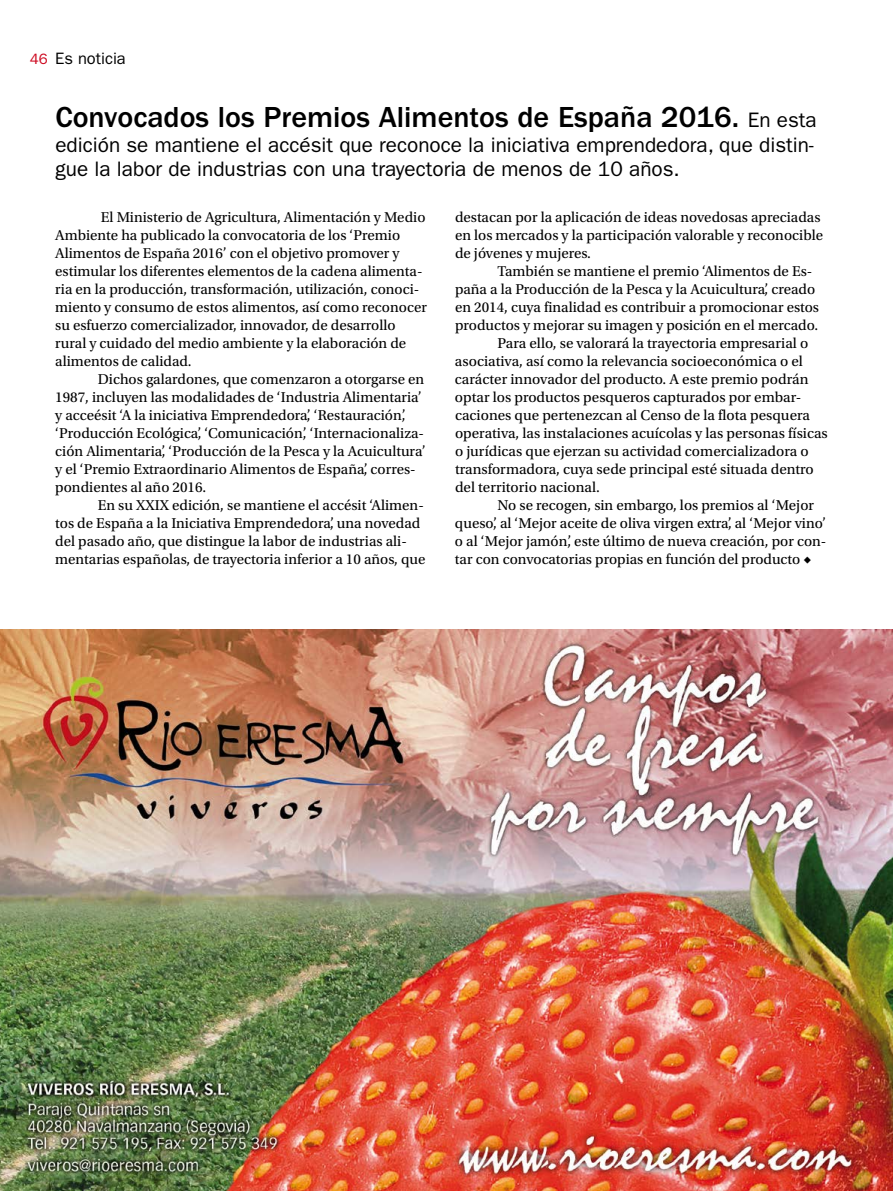
<style>
.page{position:relative;width:893px;height:1191px;background:#fff}
.page>*{position:absolute;margin:0;border:0;box-sizing:border-box;transform-origin:0 0}
.t1{font:500 30px "ITC Franklin Gothic Std";color:#000}
.t2{font:21px/24.8px "ITC Franklin Gothic Std";color:#000}
.t3{font:16.5px "ITC Franklin Gothic Std";color:#000}
.t4{font:15px/18px "Utopia Std";color:#000}
.t5{font:15px "ITC Franklin Gothic Std";color:#cd071e}
.s1{font-weight:400;font-size:21px}
</style>
<div class="page">
<img style="left:0;top:629px;width:893px;height:562px">
<p class="t5" style="left:30px;top:51px;width:19px">46</p>
<p class="t3" style="left:55px;top:49px;width:72px">Es noticia</p>
<h1 class="t1" style="left:55px;top:100px;width:763px">Convocados los Premios Alimentos de España 2016. <span class="s1">En esta</span></h1>
<h2 class="t2" style="left:55px;top:132px;width:760px">edición se mantiene el accésit que reconoce la iniciativa emprendedora, que distin&shy;gue la labor de industrias con una trayectoria de menos de 10 años.</h2>
<p class="t4" style="left:455px;top:208px;width:370px">destacan por la aplicación de ideas novedosas apreciadas en los mercados y la participación valorable y reconocible de jóvenes y mujeres.</p>
<p class="t4" style="left:497px;top:262px;width:316px">También se mantiene el premio ‘Alimentos de Es-</p>
<p class="t4" style="left:455px;top:280px;width:362px">paña a la Producción de la Pesca y la Acuicultura’, creado</p>
<p class="t4" style="left:455px;top:298px;width:366px">en 2014, cuya finalidad es contribuir a promocionar estos</p>
<p class="t4" style="left:455px;top:316px;width:365px">productos y mejorar su imagen y posición en el mercado.</p>
<p class="t4" style="left:497px;top:334px;width:312px">Para ello, se valorará la trayectoria empresarial o</p>
<p class="t4" style="left:455px;top:352px;width:349px">asociativa, así como la relevancia socioeconómica o el</p>
<p class="t4" style="left:455px;top:370px;width:355px">carácter innovador del producto. A este premio podrán</p>
<p class="t4" style="left:455px;top:388px;width:348px">optar los productos pesqueros capturados por embar-</p>
<p class="t4" style="left:455px;top:406px;width:357px">caciones que pertenezcan al Censo de la flota pesquera</p>
<p class="t4" style="left:455px;top:424px;width:374px">operativa, las instalaciones acuícolas y las personas físicas</p>
<p class="t4" style="left:455px;top:442px;width:355px">o jurídicas que ejerzan su actividad comercializadora o</p>
<p class="t4" style="left:455px;top:460px;width:360px">transformadora, cuya sede principal esté situada dentro</p>
<p class="t4" style="left:455px;top:478px;width:146px">del territorio nacional.</p>
<p class="t4" style="left:497px;top:496px;width:318px">No se recogen, sin embargo, los premios al ‘Mejor</p>
<p class="t4" style="left:455px;top:514px;width:373px">queso’, al ‘Mejor aceite de oliva virgen extra’, al ‘Mejor vino’</p>
<p class="t4" style="left:455px;top:532px;width:373px">o al ‘Mejor jamón’, este último de nueva creación, por con-</p>
<p class="t4" style="left:455px;top:550px;width:358px">tar con convocatorias propias en función del producto ◆</p>
<p class="t4" style="left:55px;top:208px;width:373px;text-indent:46px">El Ministerio de Agricultura, Alimentación y Medio Ambiente ha publicado la convocatoria de los ‘Premio Alimentos de España 2016’ con el objetivo promover y estimular los diferentes elementos de la cadena alimenta&shy;ria en la producción, transformación, utilización, conoci&shy;miento y consumo de estos alimentos, así como reconocer su esfuerzo comercializador, innovador, de desarrollo rural y cuidado del medio ambiente y la elaboración de alimentos de calidad.</p>
<p class="t4" style="left:55px;top:370px;width:372px;text-indent:43px">Dichos galardones, que comenzaron a otorgarse en 1987, incluyen las modalidades de ‘Industria Alimentaria’ y acceésit ‘A la iniciativa Emprendedora’, ‘Restauración’, ‘Producción Ecológica’, ‘Comunicación’, ‘Internacionaliza&shy;ción Alimentaria’, ‘Producción de la Pesca y la Acuicultura’ y el ‘Premio Extraordinario Alimentos de España’, corres&shy;pondientes al año 2016.</p>
<p class="t4" style="left:55px;top:496px;width:372px;text-indent:43px">En su XXIX edición, se mantiene el accésit ‘Alimen&shy;tos de España a la Iniciativa Emprendedora’, una novedad del pasado año, que distingue la labor de industrias ali&shy;mentarias españolas, de trayectoria inferior a 10 años, que</p>
</div>
